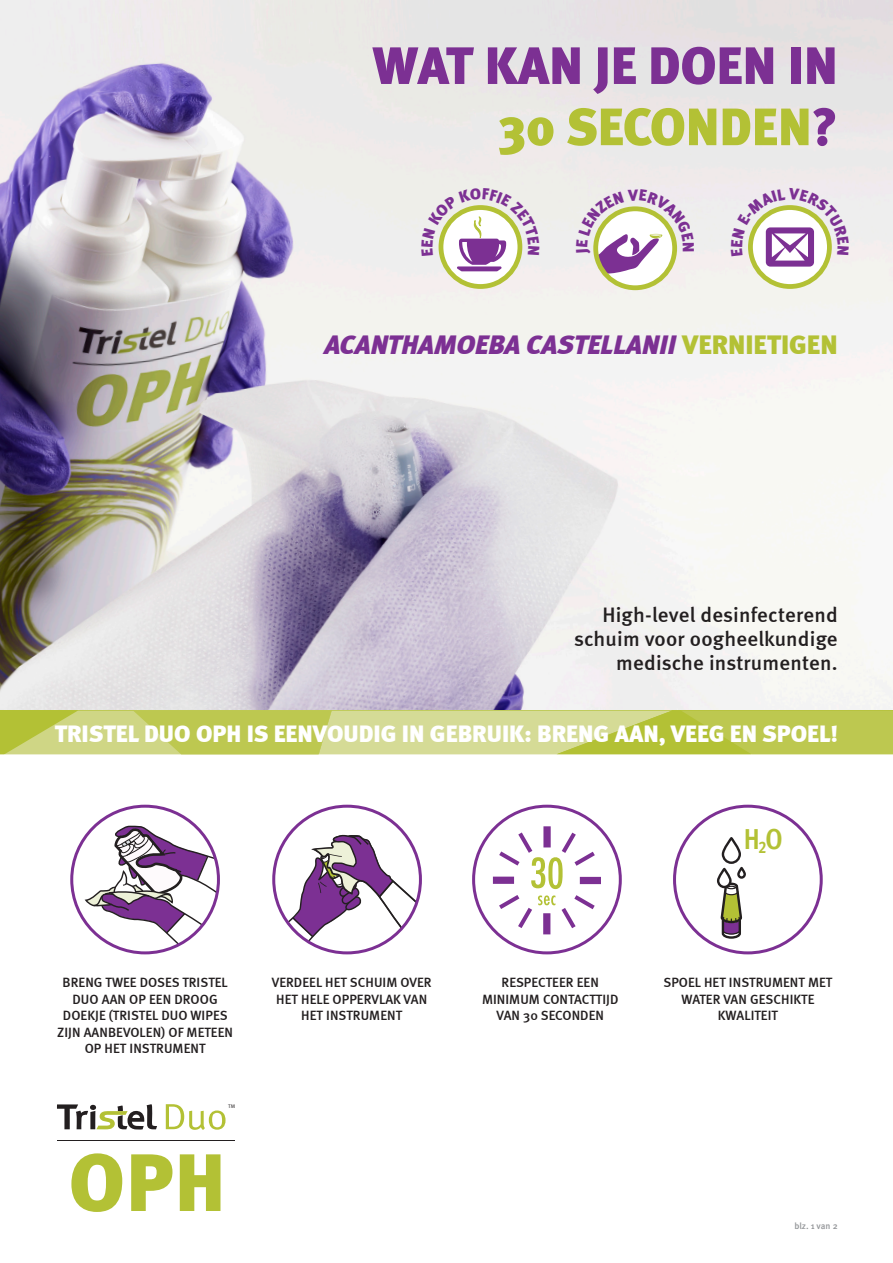
<style>
.page{position:relative;width:893px;height:1263px;background:#fff}
.page>*{position:absolute;margin:0;border:0;box-sizing:border-box;transform-origin:0 0}
.t1{font:900 52.5px/61.2px "Meta";color:#7c3093;text-align:right}
.t2{font:700 condensed 28.95px "Meta Offc";color:#b3c135}
.t3{font:italic 900 27px "Meta";color:#7c3093}
.t4{font:900 24px "Meta";color:#fff}
.t5{font:500 21px/24px "Meta";letter-spacing:.01em;color:#231f20;text-align:right}
.t6{font:500 13.5px/16.5px "Meta";letter-spacing:.005em;color:#231f20;text-align:center}
.t7{font:500 9px "Meta Pro";letter-spacing:-.005em;color:#939598}
.t8{font:5.25px "Meta Pro";color:#231f20;scale:1.07 1}
.s1{color:#b3c135}
.s2{font-style:normal;color:#b3c135}
</style>
<div class="page">
<img style="left:0;top:0;width:893px;height:711px">
<svg style="left:0;top:711px;width:893px;height:43px;background:#c5ce69"></svg>
<hr style="left:57px;top:1140px;width:178px;height:1px;background:#231f20">
<svg style="left:57px;top:1104px;width:100px;height:26px"></svg>
<svg style="left:166px;top:1104px;width:60px;height:26px"></svg>
<svg style="left:71px;top:1153px;width:149px;height:59px"></svg>
<svg style="left:83px;top:825px;width:135px;height:127px"></svg>
<div style="left:70px;top:805px;width:150px;height:149px;border:3px solid #7c3093;border-radius:50%"></div>
<svg style="left:274px;top:835px;width:146px;height:114px"></svg>
<div style="left:272px;top:805px;width:150px;height:149px;border:3px solid #7c3093;border-radius:50%"></div>
<div style="left:543px;top:826px;width:8px;height:21px;background:#7c3093"></div>
<div style="left:493px;top:877px;width:21px;height:7px;background:#7c3093"></div>
<div style="left:543px;top:913px;width:7px;height:21px;background:#7c3093"></div>
<div style="left:580px;top:877px;width:21px;height:7px;background:#7c3093"></div>
<svg style="left:495px;top:828px;width:104px;height:105px"></svg>
<div style="left:472px;top:805px;width:150px;height:149px;border:3px solid #7c3093;border-radius:50%"></div>
<svg style="left:720px;top:882px;width:23px;height:57px"></svg>
<div style="left:737px;top:867px;width:9px;height:12px;border:2px solid #231f20;border-radius:3px"></div>
<svg style="left:723px;top:838px;width:17px;height:25px"></svg>
<div style="left:722px;top:837px;width:19px;height:27px;border:2px solid #231f20;border-radius:9px"></div>
<svg style="left:718px;top:869px;width:12px;height:18px"></svg>
<div style="left:717px;top:868px;width:15px;height:20px;border:2px solid #231f20;border-radius:6px"></div>
<div style="left:673px;top:805px;width:150px;height:149px;border:3px solid #7c3093;border-radius:50%"></div>
<svg style="left:441px;top:208px;width:79px;height:78px"></svg>
<div style="left:439px;top:205px;width:83px;height:84px;border:5px solid #b3c135;border-radius:50%"></div>
<svg style="left:596px;top:209px;width:79px;height:79px"></svg>
<div style="left:593px;top:206px;width:84px;height:84px;border:5px solid #b3c135;border-radius:50%"></div>
<svg style="left:750px;top:208px;width:79px;height:78px"></svg>
<div style="left:748px;top:205px;width:84px;height:84px;border:5px solid #b3c135;border-radius:50%"></div>
<svg style="left:421px;top:188px;width:119px;height:83px"></svg>
<svg style="left:576px;top:189px;width:118px;height:87px"></svg>
<svg style="left:731px;top:188px;width:118px;height:79px"></svg>
<p class="t1" style="left:373px;top:35px;width:467px">WAT KAN JE DOEN IN<br><span class="s1">30 SECONDEN</span>?</p>
<p class="t3" style="left:324px;top:329px;width:515px">ACANTHAMOEBA CASTELLANII <span class="s2">VERNIETIGEN</span></p>
<p class="t5" style="left:574px;top:603px;width:265px">High-level desinfecterend schuim voor oogheelkundige medische instrumenten.</p>
<p class="t4" style="left:55px;top:719px;width:785px">TRISTEL DUO OPH IS EENVOUDIG IN GEBRUIK: BRENG AAN, VEEG EN SPOEL!</p>
<p class="t2" style="left:744px;top:821px;width:40px">H<sub>2</sub>O</p>
<p class="t6" style="left:57px;top:974px;width:177px">BRENG TWEE DOSES TRISTEL<br>DUO AAN OP EEN DROOG<br>DOEKJE (TRISTEL DUO WIPES<br>ZIJN AANBEVOLEN) OF METEEN<br>OP HET INSTRUMENT</p>
<p class="t6" style="left:272px;top:974px;width:161px">VERDEEL HET SCHUIM OVER<br>HET HELE OPPERVLAK VAN<br>HET INSTRUMENT</p>
<p class="t6" style="left:482px;top:974px;width:138px">RESPECTEER EEN<br>MINIMUM CONTACTTIJD<br>VAN 30 SECONDEN</p>
<p class="t6" style="left:663px;top:974px;width:170px">SPOEL HET INSTRUMENT MET<br>WATER VAN GESCHIKTE<br>KWALITEIT</p>
<p class="t8" style="left:228px;top:1103px;width:8px">TM</p>
<p class="t7" style="left:794px;top:1220px;width:45px">blz. 1 van 2</p>
</div>
